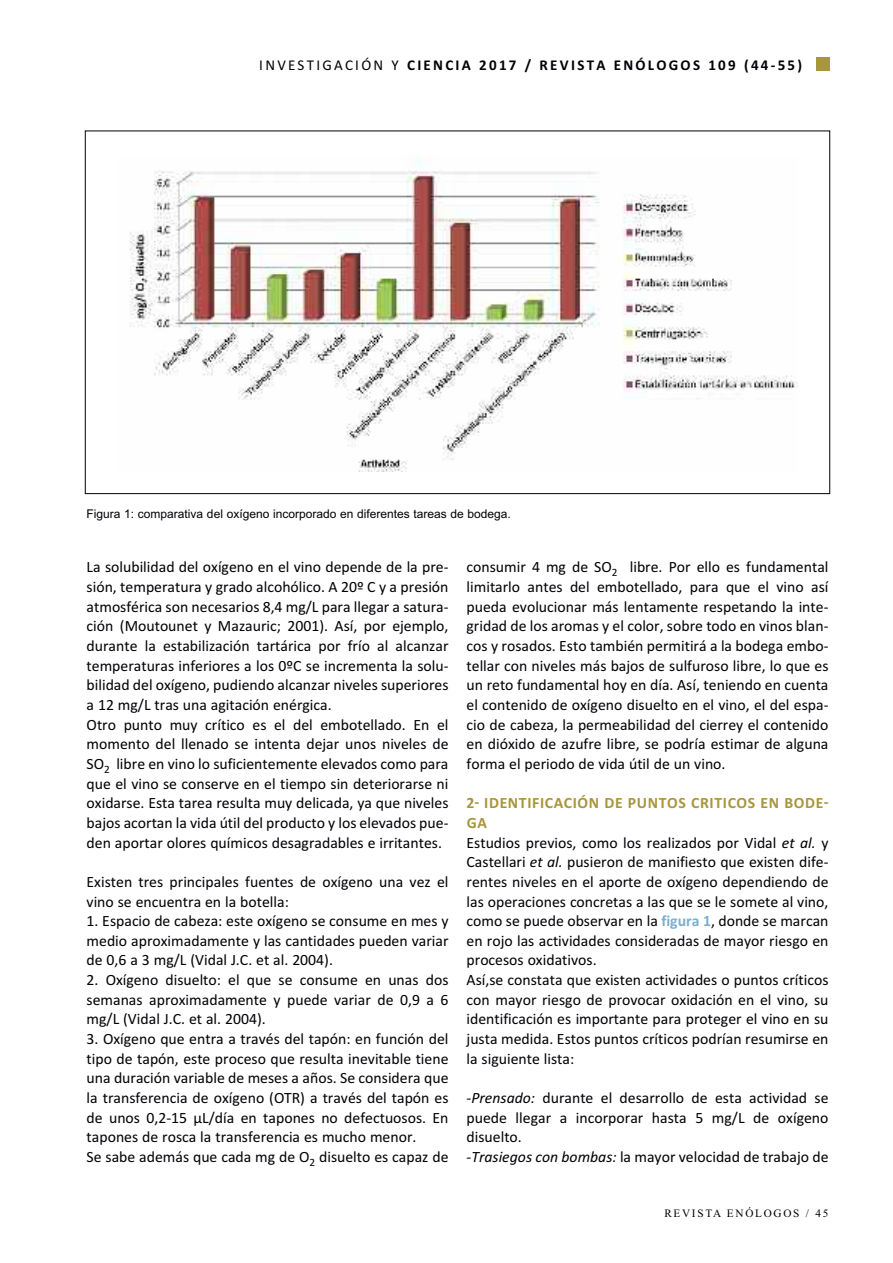
<style>
.page{position:relative;width:893px;height:1263px;background:#fff}
.page>*{position:absolute;margin:0;border:0;box-sizing:border-box;transform-origin:0 0}
.t1{font:15.75px/19.6px "Calibri";color:#000006}
.t2{font:700 15px "Calibri";letter-spacing:.15em;color:#000006}
.t3{font:12px "Arial";color:#000006}
.t4{font:11.25px "Times New Roman";letter-spacing:.15em;color:#000006}
.s1{font-weight:400}
.s2{font-weight:700;color:#a8963c}
.s3{font-style:italic}
.s4{font-weight:700;color:#7baecf}
</style>
<div class="page">
<div style="left:816px;top:58px;width:14px;height:13px;background:#a8963c"></div>
<img style="left:130px;top:159px;width:668px;height:312px">
<p class="t2" style="left:259px;top:56px;width:544px"><span class="s1">INVESTIGACIÓN Y</span> CIENCIA 2017 / REVISTA ENÓLOGOS 109 (44-55)</p>
<p class="t3" style="left:87px;top:507px;width:426px">Figura 1: comparativa del oxígeno incorporado en diferentes tareas de bodega.</p>
<p class="t1" style="left:87px;top:557px;width:363px">La solubilidad del oxígeno en el vino depende de la pre&shy;sión, temperatura y grado alcohólico. A 20º C y a presión atmosférica son necesarios 8,4 mg/L para llegar a satura&shy;ción (Moutounet y Mazauric; 2001). Así, por ejemplo, durante la estabilización tartárica por frío al alcanzar temperaturas inferiores a los 0ºC se incrementa la solu&shy;bilidad del oxígeno, pudiendo alcanzar niveles superiores a 12 mg/L tras una agitación enérgica.<br>Otro punto muy crítico es el del embotellado. En el momento del llenado se intenta dejar unos niveles de SO<sub>2</sub> libre en vino lo suficientemente elevados como para que el vino se conserve en el tiempo sin deteriorarse ni oxidarse. Esta tarea resulta muy delicada, ya que niveles bajos acortan la vida útil del producto y los elevados pue&shy;den aportar olores químicos desagradables e irritantes.</p>
<p class="t1" style="left:87px;top:871px;width:363px">Existen tres principales fuentes de oxígeno una vez el vino se encuentra en la botella:</p>
<p class="t1" style="left:87px;top:911px;width:363px;text-align:justify">1. Espacio de cabeza: este oxígeno se consume en mes y medio aproximadamente y las cantidades pueden variar de 0,6 a 3 mg/L (Vidal J.C. et al. 2004).</p>
<p class="t1" style="left:87px;top:970px;width:363px;text-align:justify">2. Oxígeno disuelto: el que se consume en unas dos semanas aproximadamente y puede variar de 0,9 a 6 mg/L (Vidal J.C. et al. 2004).</p>
<p class="t1" style="left:87px;top:1029px;width:363px">3. Oxígeno que entra a través del tapón: en función del tipo de tapón, este proceso que resulta inevitable tiene una duración variable de meses a años. Se considera que la transferencia de oxígeno (OTR) a través del tapón es de unos 0,2-15 µL/día en tapones no defectuosos. En tapones de rosca la transferencia es mucho menor.<br>Se sabe además que cada mg de O<sub>2</sub> disuelto es capaz de</p>
<p class="t1" style="left:467px;top:557px;width:363px;text-align:justify">consumir 4 mg de SO<sub>2</sub> libre. Por ello es fundamental limitarlo antes del embotellado, para que el vino así pueda evolucionar más lentamente respetando la inte&shy;gridad de los aromas y el color, sobre todo en vinos blan&shy;cos y rosados. Esto también permitirá a la bodega embo&shy;tellar con niveles más bajos de sulfuroso libre, lo que es un reto fundamental hoy en día. Así, teniendo en cuenta el contenido de oxígeno disuelto en el vino, el del espa&shy;cio de cabeza, la permeabilidad del cierrey el contenido en dióxido de azufre libre, se podría estimar de alguna forma el periodo de vida útil de un vino.</p>
<p class="t1" style="left:467px;top:793px;width:363px"><span class="s2">2- IDENTIFICACIÓN DE PUNTOS CRITICOS EN BODE-GA<br></span>Estudios previos, como los realizados por Vidal <span class="s3">et al.</span> y Castellari <span class="s3">et al.</span> pusieron de manifiesto que existen dife&shy;rentes niveles en el aporte de oxígeno dependiendo de las operaciones concretas a las que se le somete al vino, como se puede observar en la <span class="s4">figura 1</span>, donde se marcan en rojo las actividades consideradas de mayor riesgo en procesos oxidativos.<br>Así,se constata que existen actividades o puntos críticos con mayor riesgo de provocar oxidación en el vino, su identificación es importante para proteger el vino en su justa medida. Estos puntos críticos podrían resumirse en la siguiente lista:</p>
<p class="t1" style="left:467px;top:1088px;width:363px"><span class="s3">-Prensado:</span> durante el desarrollo de esta actividad se puede llegar a incorporar hasta 5 mg/L de oxígeno disuelto.<br><span class="s3">-Trasiegos con bombas:</span> la mayor velocidad de trabajo de</p>
<p class="t4" style="left:664px;top:1206px;width:166px">REVISTA ENÓLOGOS / 45</p>
</div>
